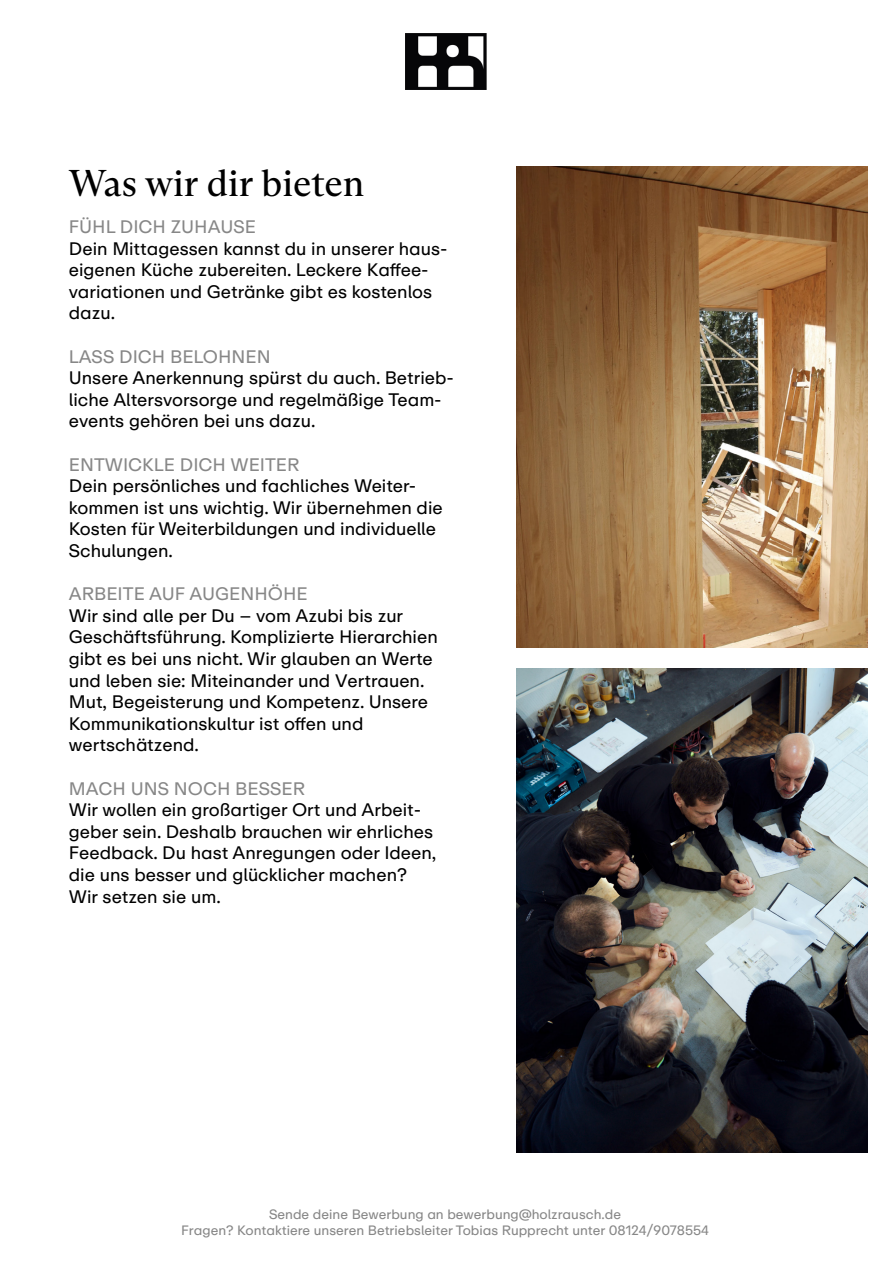
<style>
.page{position:relative;width:893px;height:1263px;background:#fff}
.page>*{position:absolute;margin:0;border:0;box-sizing:border-box;transform-origin:0 0}
.t1{font:37.5px "ABC Arizona Text";color:#000}
.t2{font:18px/21.6px "ABC Repro";color:#000}
.t3{font:18px "ABC Repro";color:#878787}
.t4{font:13.5px/16.2px "ABC Repro";color:#878787;text-align:center}
</style>
<div class="page">
<img style="left:405px;top:34px;width:82px;height:56px">
<img style="left:517px;top:668px;width:350px;height:484px">
<img style="left:517px;top:166px;width:350px;height:482px">
<h1 class="t1" style="left:69px;top:161px;width:297px">Was wir dir bieten</h1>
<p class="t3" style="left:69px;top:216px;width:189px">FÜHL DICH ZUHAUSE</p>
<p class="t2" style="left:69px;top:237px;width:380px">Dein Mittagessen kannst du in unserer haus&shy;eigenen Küche zubereiten. Leckere Kaffee&shy;variationen und Getränke gibt es kostenlos dazu.</p>
<p class="t3" style="left:69px;top:345px;width:203px">LASS DICH BELOHNEN</p>
<p class="t2" style="left:69px;top:367px;width:387px">Unsere Anerkennung spürst du auch. Betrieb&shy;liche Altersvorsorge und regelmäßige Team&shy;events gehören bei uns dazu.</p>
<p class="t3" style="left:69px;top:453px;width:232px">ENTWICKLE DICH WEITER</p>
<p class="t2" style="left:69px;top:475px;width:375px">Dein persönliches und fachliches Weiter&shy;kommen ist uns wichtig. Wir übernehmen die Kosten für Weiterbildungen und individuelle Schulungen.</p>
<p class="t3" style="left:69px;top:583px;width:240px">ARBEITE AUF AUGENHÖHE</p>
<p class="t2" style="left:69px;top:605px;width:370px">Wir sind alle per Du – vom Azubi bis zur Geschäftsführung. Komplizierte Hierarchien gibt es bei uns nicht. Wir glauben an Werte und leben sie: Miteinander und Vertrauen.<br>Mut, Begeisterung und Kompetenz. Unsere Kommunikationskultur ist offen und wertschätzend.</p>
<p class="t3" style="left:69px;top:777px;width:238px">MACH UNS NOCH BESSER</p>
<p class="t2" style="left:69px;top:799px;width:369px">Wir wollen ein großartiger Ort und Arbeit&shy;geber sein. Deshalb brauchen wir ehrliches Feedback. Du hast Anregungen oder Ideen, die uns besser und glücklicher machen?<br>Wir setzen sie um.</p>
<p class="t4" style="left:181px;top:1206px;width:529px">Sende deine Bewerbung an bewerbung@holzrausch.de<br>Fragen? Kontaktiere unseren Betriebsleiter Tobias Rupprecht unter 08124/9078554</p>
</div>
